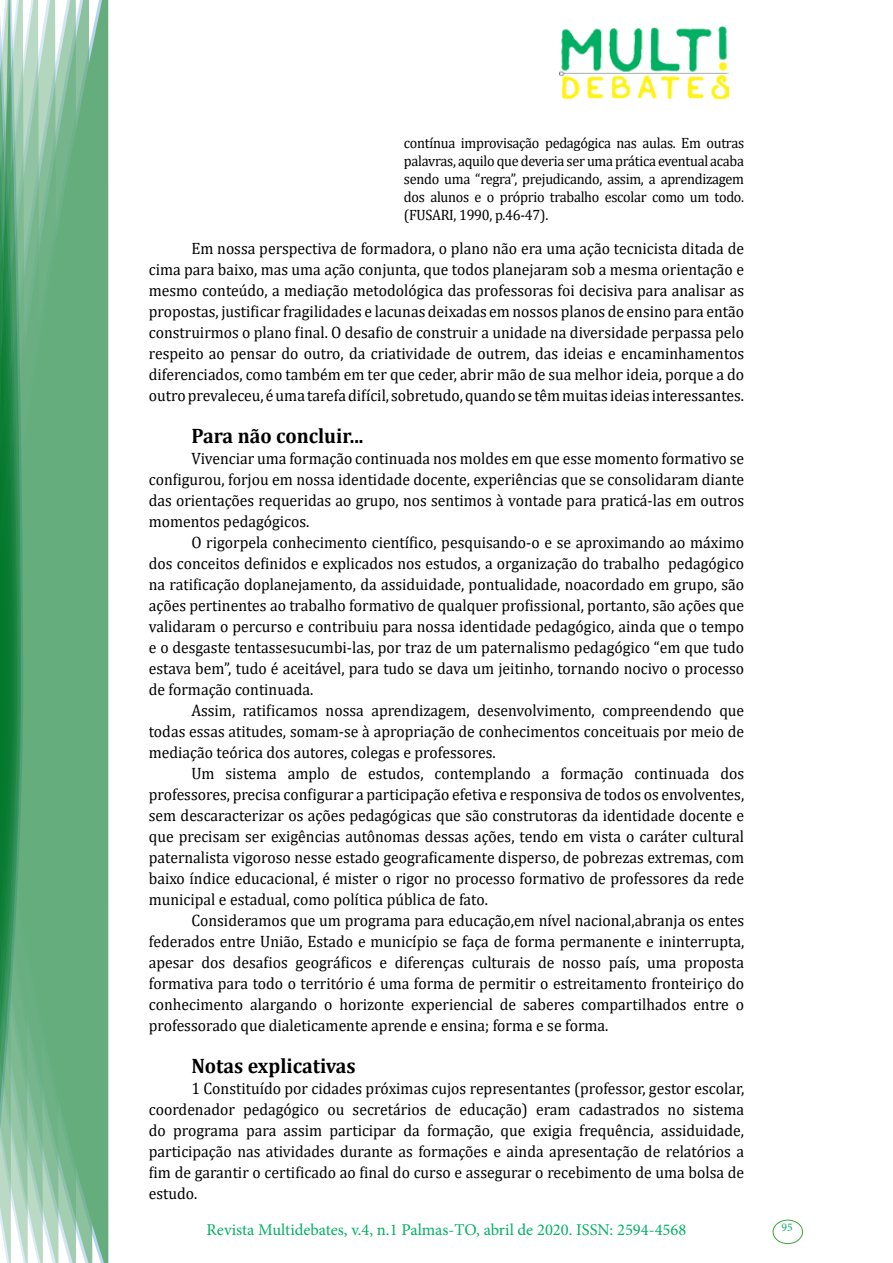
<style>
.page{position:relative;width:893px;height:1263px;background:#fff}
.page>*{position:absolute;margin:0;border:0;box-sizing:border-box;transform-origin:0 0}
.t1{font:700 21px "Cambria";color:#000;scale:.95 1}
.t2{font:16.5px/21px "Cambria";color:#000;text-align:justify;scale:.95 1}
.t3{font:16.5px "Minion Pro";color:#00b064}
.t4{font:15px/18px "Cambria";letter-spacing:-.02em;color:#000;text-align:justify;scale:.95 1}
.t5{font:11.7px "Minion Pro";color:#00b064}
</style>
<div class="page">
<img style="left:559px;top:26px;width:169px;height:72px">
<div style="left:95px;top:0;width:14px;height:1263px;background:#66ad7e"></div>
<svg style="left:79px;top:0;width:16px;height:1263px;background:#6cb083"></svg>
<svg style="left:62px;top:0;width:17px;height:1263px;background:#6fb287"></svg>
<svg style="left:45px;top:0;width:17px;height:1263px;background:#77b68d"></svg>
<svg style="left:30px;top:0;width:15px;height:1263px;background:#7bb891"></svg>
<svg style="left:0;top:0;width:30px;height:1263px;background:#5ba779"></svg>
<div style="left:772px;top:1219px;width:31px;height:25px;border:1px solid #3fa535;border-radius:50%"></div>
<p class="t4" style="left:404px;top:134px;width:360px">contínua improvisação pedagógica nas aulas. Em outras palavras, aquilo que deveria ser uma prática eventual acaba sendo uma “regra”, prejudicando, assim, a aprendizagem dos alunos e o próprio trabalho escolar como um todo. (FUSARI, 1990, p.46-47).</p>
<p class="t2" style="left:149px;top:237px;width:628px;text-indent:43px">Em nossa perspectiva de formadora, o plano não era uma ação tecnicista ditada de cima para baixo, mas uma ação conjunta, que todos planejaram sob a mesma orientação e mesmo conteúdo, a mediação metodológica das professoras foi decisiva para analisar as propostas, justificar fragilidades e lacunas deixadas em nossos planos de ensino para então construirmos o plano final. O desafio de construir a unidade na diversidade perpassa pelo respeito ao pensar do outro, da criatividade de outrem, das ideias e encaminhamentos diferenciados, como também em ter que ceder, abrir mão de sua melhor ideia, porque a do outro prevaleceu, é uma tarefa difícil, sobretudo, quando se têm muitas ideias interessantes.</p>
<p class="t1" style="left:191px;top:420px;width:183px">Para não concluir...</p>
<p class="t2" style="left:149px;top:447px;width:628px;text-indent:43px">Vivenciar uma formação continuada nos moldes em que esse momento formativo se configurou, forjou em nossa identidade docente, experiências que se consolidaram diante das orientações requeridas ao grupo, nos sentimos à vontade para praticá-las em outros momentos pedagógicos.</p>
<p class="t2" style="left:149px;top:531px;width:628px;text-indent:43px">O rigorpela conhecimento científico, pesquisando-o e se aproximando ao máximo dos conceitos definidos e explicados nos estudos, a organização do trabalho pedagógico na ratificação doplanejamento, da assiduidade, pontualidade, noacordado em grupo, são ações pertinentes ao trabalho formativo de qualquer profissional, portanto, são ações que validaram o percurso e contribuiu para nossa identidade pedagógico, ainda que o tempo e o desgaste tentassesucumbi-las, por traz de um paternalismo pedagógico “em que tudo estava bem”, tudo é aceitável, para tudo se dava um jeitinho, tornando nocivo o processo de formação continuada.</p>
<p class="t2" style="left:149px;top:699px;width:628px;text-indent:43px">Assim, ratificamos nossa aprendizagem, desenvolvimento, compreendendo que todas essas atitudes, somam-se à apropriação de conhecimentos conceituais por meio de mediação teórica dos autores, colegas e professores.</p>
<p class="t2" style="left:149px;top:762px;width:628px;text-indent:43px">Um sistema amplo de estudos, contemplando a formação continuada dos professores, precisa configurar a participação efetiva e responsiva de todos os envolventes, sem descaracterizar os ações pedagógicas que são construtoras da identidade docente e que precisam ser exigências autônomas dessas ações, tendo em vista o caráter cultural paternalista vigoroso nesse estado geograficamente disperso, de pobrezas extremas, com baixo índice educacional, é mister o rigor no processo formativo de professores da rede municipal e estadual, como política pública de fato.</p>
<p class="t2" style="left:149px;top:909px;width:628px;text-indent:43px">Consideramos que um programa para educação,em nível nacional,abranja os entes federados entre União, Estado e município se faça de forma permanente e ininterrupta, apesar dos desafios geográficos e diferenças culturais de nosso país, uma proposta formativa para todo o território é uma forma de permitir o estreitamento fronteiriço do conhecimento alargando o horizonte experiencial de saberes compartilhados entre o professorado que dialeticamente aprende e ensina; forma e se forma.</p>
<p class="t1" style="left:191px;top:1050px;width:175px">Notas explicativas</p>
<p class="t2" style="left:149px;top:1077px;width:628px;text-indent:43px">1 Constituído por cidades próximas cujos representantes (professor, gestor escolar, coordenador pedagógico ou secretários de educação) eram cadastrados no sistema do programa para assim participar da formação, que exigia frequência, assiduidade, participação nas atividades durante as formações e ainda apresentação de relatórios a fim de garantir o certificado ao final do curso e assegurar o recebimento de uma bolsa de estudo.</p>
<p class="t3" style="left:207px;top:1218px;width:481px">Revista Multidebates, v.4, n.1 Palmas-TO, abril de 2020. ISSN: 2594-4568</p>
<p class="t5" style="left:781px;top:1219px;width:13px">95</p>
</div>
